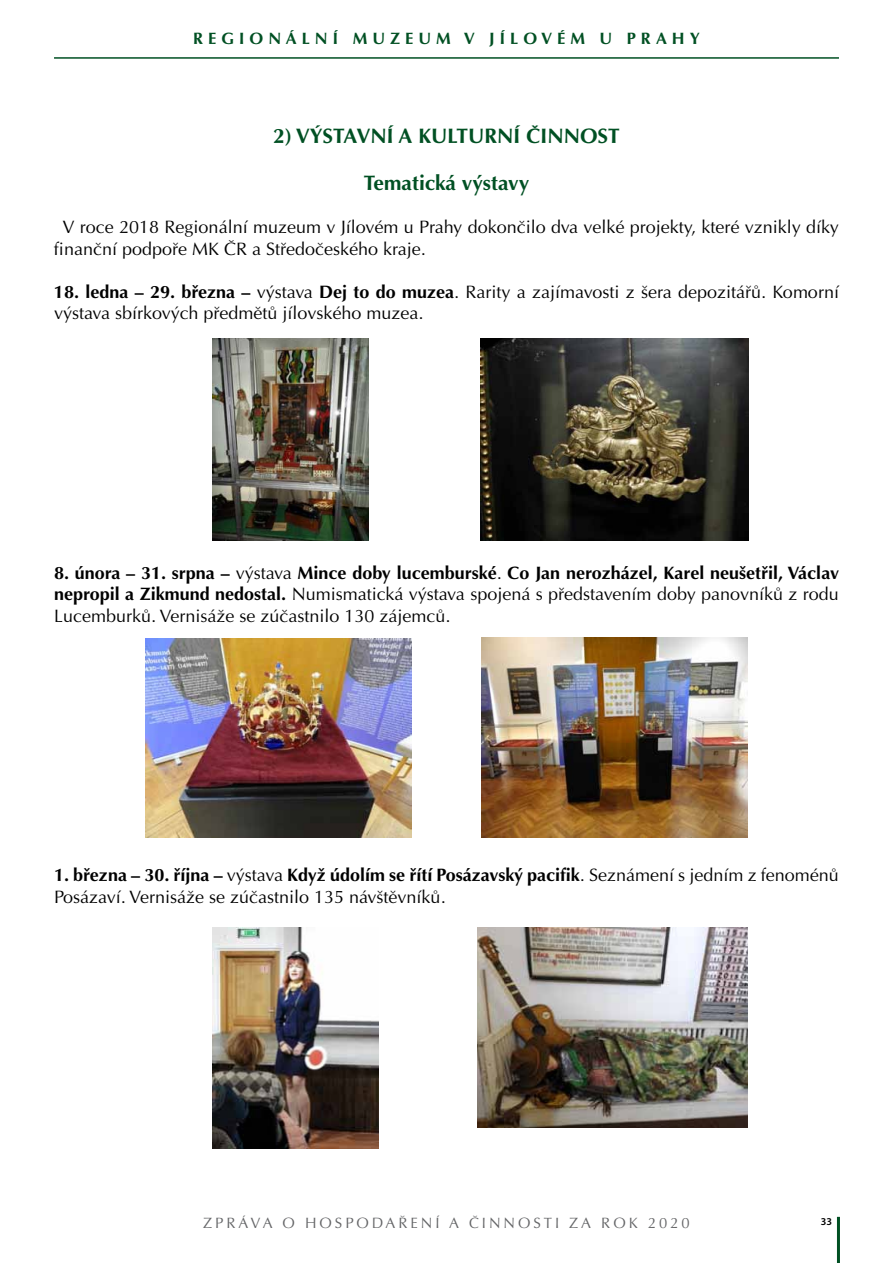
<style>
.page{position:relative;width:893px;height:1263px;background:#fff}
.page>*{position:absolute;margin:0;border:0;box-sizing:border-box;transform-origin:0 0}
.t1{font:700 21px "Optima CE";color:#005023}
.t2{font:18px/21.6px "Optima CE";color:#000}
.t3{font:700 16.5px "Optima CE";color:#005023}
.t4{font:15px "Optima CE";letter-spacing:.2em;color:#646567}
.t5{font:600 10.5px "Myriad Pro";color:#000}
.s1{font-weight:700}
</style>
<div class="page">
<hr style="left:837px;top:1217px;width:3px;height:46px;background:#005023">
<hr style="left:54px;top:57px;width:785px;height:2px;background:#005023">
<img style="left:480px;top:338px;width:268px;height:202px">
<img style="left:212px;top:338px;width:156px;height:202px">
<img style="left:145px;top:638px;width:266px;height:199px">
<img style="left:481px;top:638px;width:266px;height:200px">
<img style="left:478px;top:927px;width:269px;height:200px">
<img style="left:212px;top:927px;width:166px;height:221px">
<p class="t3" style="left:193px;top:29px;width:31px">R EGIONÁLNÍ</p>
<p class="t3" style="left:353px;top:29px;width:18px">MUZEUM</p>
<p class="t3" style="left:464px;top:29px;width:51px">V J ÍLOVÉM</p>
<p class="t3" style="left:599px;top:29px;width:72px">U PRAHY</p>
<p class="t1" style="left:273px;top:124px;width:336px">2) Výstavní a kulturní činnost</p>
<p class="t1" style="left:364px;top:170px;width:167px">Tematická výstavy</p>
<p class="t2" style="left:54px;top:216px;width:786px;text-indent:9px">V roce 2018 Regionální muzeum v Jílovém u Prahy dokončilo dva velké projekty, které vznikly díky finanční podpoře MK ČR a Středočeského kraje.</p>
<p class="t2" style="left:54px;top:281px;width:786px"><span class="s1">18. ledna – 29. března –</span> výstava <span class="s1">Dej to do muzea</span>. Rarity a zajímavosti z šera depozitářů. Komorní výstava sbírkových předmětů jílovského muzea.</p>
<p class="t2" style="left:54px;top:562px;width:786px;text-align:justify"><span class="s1">8. února – 31. srpna –</span> výstava <span class="s1">Mince doby lucemburské</span>. <span class="s1">Co Jan nerozházel, Karel neušetřil, Václav nepropil a Zikmund nedostal.</span> Numismatická výstava spojená s představením doby panovníků z rodu Lucemburků. Vernisáže se zúčastnilo 130 zájemců.</p>
<p class="t2" style="left:54px;top:864px;width:786px"><span class="s1">1. března – 30. října –</span> výstava <span class="s1">Když údolím se řítí Posázavský pacifik</span>. Seznámení s jedním z fenoménů<br>Posázaví. Vernisáže se zúčastnilo 135 návštěvníků.</p>
<p class="t4" style="left:203px;top:1214px;width:488px">ZPRÁVA O HOSPODAŘENÍ A ČINNOSTI ZA ROK 2020</p>
<p class="t5" style="left:821px;top:1214px;width:13px">33</p>
</div>
